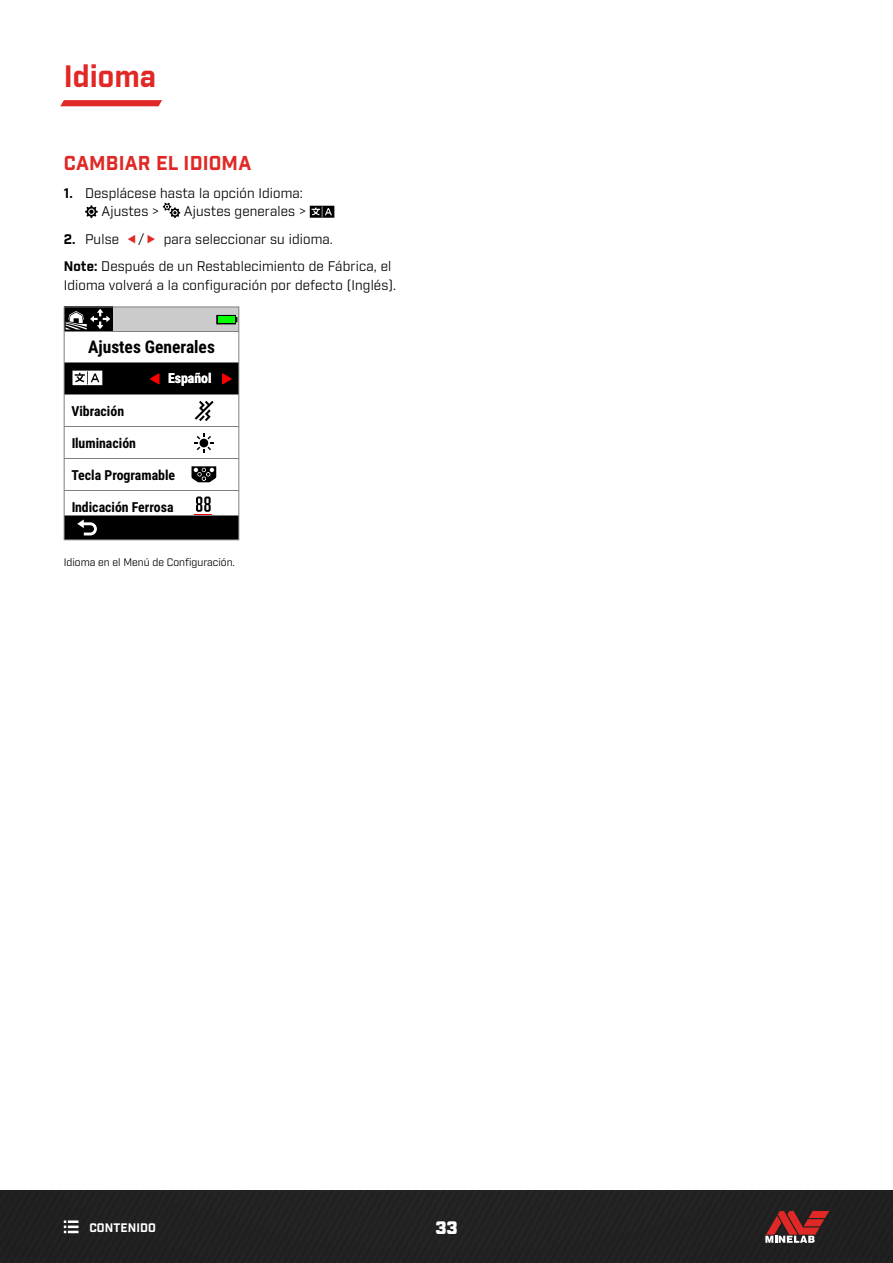
<style>
.page{position:relative;width:893px;height:1263px;background:#fff}
.page>*{position:absolute;margin:0;border:0;box-sizing:border-box;transform-origin:0 0}
.t1{font:700 30px "Industry";color:#e02926}
.t2{font:700 19.5px "Industry";letter-spacing:.01em;color:#e02926}
.t3{font:900 18px "Industry";color:#fff}
.t4{font:700 17.4px "Roboto Condensed";color:#000}
.t5{font:700 13.8px "Roboto Condensed";color:#000}
.t6{font:700 13.8px "Roboto Condensed";color:#fff}
.t7{font:13.5px/18.8px "Industry";letter-spacing:.01em;color:#000}
.t8{font:700 12px "Industry";letter-spacing:.01em;color:#fff}
.t9{font:10.5px "Industry";color:#000}
.s1{font-weight:700}
</style>
<div class="page">
<div style="left:0;top:1191px;width:893px;height:72px;background:#212121"></div>
<svg style="left:60px;top:100px;width:102px;height:6px"></svg>
<svg style="left:765px;top:1211px;width:64px;height:32px;background:#863c3b"></svg>
<svg style="left:64px;top:1220px;width:15px;height:13px"></svg>
<svg style="left:85px;top:205px;width:13px;height:13px"></svg>
<svg style="left:163px;top:203px;width:17px;height:15px"></svg>
<svg style="left:310px;top:206px;width:24px;height:12px"></svg>
<hr style="left:64px;top:362px;width:175px;height:1px;background:#7f7f7f">
<div style="left:64px;top:363px;width:175px;height:31px;background:#000"></div>
<hr style="left:64px;top:394px;width:175px;height:1px;background:#7f7f7f">
<hr style="left:64px;top:426px;width:175px;height:1px;background:#7f7f7f">
<hr style="left:64px;top:458px;width:175px;height:1px;background:#7f7f7f">
<svg style="left:150px;top:373px;width:9px;height:11px"></svg>
<svg style="left:222px;top:373px;width:10px;height:11px"></svg>
<svg style="left:72px;top:371px;width:30px;height:14px"></svg>
<hr style="left:64px;top:490px;width:175px;height:1px;background:#7f7f7f">
<svg style="left:195px;top:401px;width:19px;height:20px"></svg>
<svg style="left:194px;top:434px;width:19px;height:18px"></svg>
<div style="left:200px;top:439px;width:8px;height:8px;background:#000;border-radius:50%"></div>
<svg style="left:192px;top:466px;width:24px;height:16px"></svg>
<svg style="left:194px;top:496px;width:18px;height:19px"></svg>
<div style="left:64px;top:516px;width:175px;height:24px;background:#000"></div>
<hr style="left:64px;top:515px;width:175px;height:1px;background:#7f7f7f">
<svg style="left:77px;top:519px;width:20px;height:16px"></svg>
<div style="left:64px;top:307px;width:175px;height:25px;background:#cbcbcb"></div>
<hr style="left:64px;top:331px;width:175px;height:1px;background:#7f7f7f">
<div style="left:88px;top:307px;width:24px;height:24px;background:#000"></div>
<svg style="left:66px;top:329px;width:22px;height:2px"></svg>
<svg style="left:66px;top:309px;width:44px;height:20px"></svg>
<svg style="left:216px;top:315px;width:21px;height:9px"></svg>
<div style="left:218px;top:316px;width:16px;height:7px;background:#0f0"></div>
<div style="left:64px;top:307px;width:175px;height:233px;border:1px solid #808080"></div>
<h1 class="t1" style="left:64px;top:58px;width:94px">Idioma</h1>
<h2 class="t2" style="left:64px;top:151px;width:189px">CAMBIAR EL IDIOMA</h2>
<p class="t7" style="left:101px;top:184px;width:203px;text-indent:-38px"><span class="s1">1.</span> Desplácese hasta la opción Idioma:<br>Ajustes &gt;</p>
<p class="t7" style="left:184px;top:202px;width:124px">Ajustes generales &gt;</p>
<p class="t7" style="left:64px;top:230px;width:57px"><span class="s1">2.</span> Pulse</p>
<p class="t7" style="left:138px;top:230px;width:8px">/</p>
<p class="t7" style="left:64px;top:225px;width:329px;line-height:27.3px;text-indent:100px">para seleccionar su idioma.<br><span class="s1">Note:</span> Después de un Restablecimiento de Fábrica, el</p>
<p class="t7" style="left:64px;top:276px;width:334px">Idioma volverá a la configuración por defecto (Inglés).</p>
<p class="t4" style="left:88px;top:335px;width:128px">Ajustes Generales</p>
<p class="t5" style="left:71px;top:402px;width:54px">Vibración</p>
<p class="t5" style="left:71px;top:434px;width:66px">Iluminación</p>
<p class="t6" style="left:168px;top:369px;width:45px">Español</p>
<p class="t5" style="left:71px;top:466px;width:105px">Tecla Programable</p>
<p class="t5" style="left:71px;top:498px;width:104px">Indicación Ferrosa</p>
<p class="t9" style="left:64px;top:555px;width:173px">Idioma en el Menú de Configuración.</p>
<p class="t8" style="left:89px;top:1220px;width:68px">CONTENIDO</p>
<h3 class="t3" style="left:435px;top:1217px;width:24px">33</h3>
</div>
